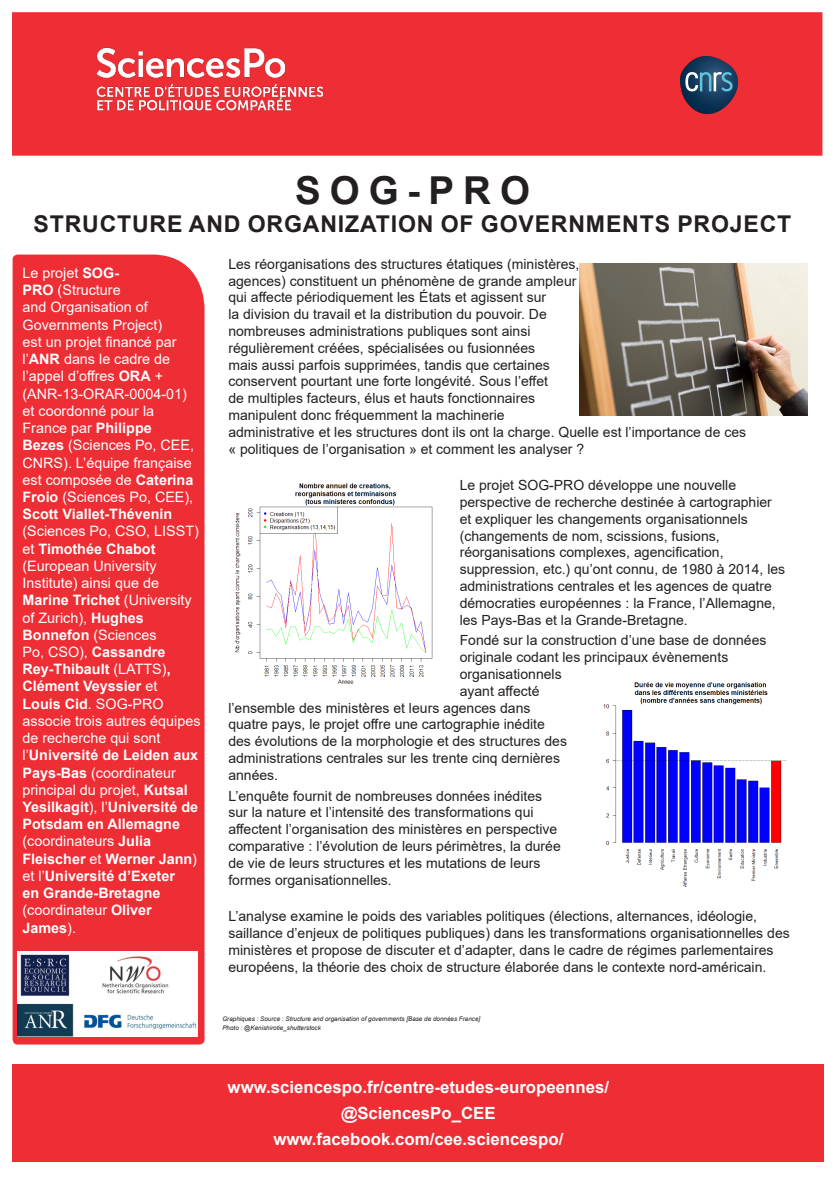
<style>
.page{position:relative;width:835px;height:1180px;background:#fff}
.page>*{position:absolute;margin:0;border:0;box-sizing:border-box;transform-origin:0 0}
.t1{font:700 38.5px "Arial";letter-spacing:.235em;color:#231f20}
.t2{font:700 23.1px "Arial";letter-spacing:.035em;color:#231f20}
.t3{font:700 16.8px "Arial";color:#fff}
.t4{font:14.35px/17.2px "Arial";color:#fff}
.t5{font:14px/16.8px "Arial";color:#231f20}
.t6{font:italic 6.3px "Arial";color:#231f20}
.s1{font-weight:700}
</style>
<div class="page">
<div style="left:12px;top:1064px;width:812px;height:97px;background:#ee2d34"></div>
<div style="left:13px;top:254px;width:191px;height:790px;background:#ee2d34"></div>
<div style="left:12px;top:13px;width:810px;height:142px;background:#ee2d34"></div>
<img style="left:96px;top:47px;width:228px;height:64px">
<img style="left:680px;top:56px;width:57px;height:58px">
<img style="left:579px;top:263px;width:228px;height:152px">
<img style="left:603px;top:682px;width:184px;height:205px">
<img style="left:235px;top:483px;width:198px;height:201px">
<img style="left:17px;top:951px;width:181px;height:85px">
<p class="t1" style="left:295px;top:163px;width:236px">SOG-PRO</p>
<p class="t2" style="left:34px;top:207px;width:759px">STRUCTURE AND ORGANIZATION OF GOVERNMENTS PROJECT</p>
<p class="t5" style="left:228px;top:255px;width:519px">Les réorganisations des structures étatiques (ministères,<br>agences) constituent un phénomène de grande ampleur<br>qui affecte périodiquement les États et agissent sur<br>la division du travail et la distribution du pouvoir. De<br>nombreuses administrations publiques sont ainsi<br>régulièrement créées, spécialisées ou fusionnées<br>mais aussi parfois supprimées, tandis que certaines<br>conservent pourtant une forte longévité. Sous l’effet<br>de multiples facteurs, élus et hauts fonctionnaires<br>manipulent donc fréquemment la machinerie<br>administrative et les structures dont ils ont la charge. Quelle est l’importance de ces « politiques de l’organisation » et comment les analyser ?</p>
<p class="t5" style="left:459px;top:477px;width:327px">Le projet SOG-PRO développe une nouvelle perspective de recherche destinée à cartographier et expliquer les changements organisationnels (changements de nom, scissions, fusions, réorganisations complexes, agencification, suppression, etc.) qu’ont connu, de 1980 à 2014, les administrations centrales et les agences de quatre démocraties européennes : la France, l’Allemagne, les Pays-Bas et la Grande-Bretagne.</p>
<p class="t5" style="left:459px;top:632px;width:308px">Fondé sur la construction d’une base de données</p>
<p class="t5" style="left:459px;top:649px;width:270px">originale codant les principaux évènements</p>
<p class="t5" style="left:459px;top:665px;width:103px">organisationnels</p>
<p class="t5" style="left:459px;top:682px;width:81px">ayant affecté</p>
<p class="t5" style="left:228px;top:699px;width:303px">l’ensemble des ministères et leurs agences dans</p>
<p class="t5" style="left:228px;top:716px;width:318px">quatre pays, le projet offre une cartographie inédite</p>
<p class="t5" style="left:228px;top:733px;width:340px">des évolutions de la morphologie et des structures des</p>
<p class="t5" style="left:228px;top:749px;width:333px">administrations centrales sur les trente cinq dernières</p>
<p class="t5" style="left:228px;top:766px;width:51px">années.</p>
<p class="t5" style="left:228px;top:787px;width:334px">L’enquête fournit de nombreuses données inédites sur la nature et l’intensité des transformations qui affectent l’organisation des ministères en perspective comparative : l’évolution de leurs périmètres, la durée de vie de leurs structures et les mutations de leurs formes organisationnelles.</p>
<p class="t5" style="left:228px;top:908px;width:563px">L’analyse examine le poids des variables politiques (élections, alternances, idéologie, saillance d’enjeux de politiques publiques) dans les transformations organisationnelles des ministères et propose de discuter et d’adapter, dans le cadre de régimes parlementaires européens, la théorie des choix de structure élaborée dans le contexte nord-américain.</p>
<p class="t4" style="left:23px;top:264px;width:179px">Le projet <span class="s1">SOG-<br>PRO</span> (Structure<br>and Organisation of<br>Governments Project)<br>est un projet financé par l’<span class="s1">ANR</span> dans le cadre de l’appel d’offres <span class="s1">ORA</span> + (ANR-13-ORAR-0004-01) et coordonné pour la<br>France par <span class="s1">Philippe<br>Bezes</span> (Sciences Po, CEE,<br>CNRS). L’équipe française est composée de <span class="s1">Caterina<br>Froio</span> (Sciences Po, CEE),<br><span class="s1">Scott Viallet-Thévenin </span>(Sciences Po, CSO, LISST) et <span class="s1">Timothée Chabot </span>(European University<br>Institute) ainsi que de<br><span class="s1">Marine Trichet</span> (University of Zurich), <span class="s1">Hughes<br>Bonnefon</span> (Sciences<br>Po, CSO), <span class="s1">Cassandre<br>Rey-Thibault</span> (LATTS)<span class="s1">,<br>Clément Veyssier</span> et<br><span class="s1">Louis Cid</span>. SOG-PRO associe trois autres équipes de recherche qui sont l’<span class="s1">Université de Leiden aux<br>Pays-Bas</span> (coordinateur principal du projet, <span class="s1">Kutsal<br>Yesilkagit</span>), l’<span class="s1">Université de<br>Potsdam en Allemagne </span>(coordinateurs <span class="s1">Julia<br>Fleischer</span> et <span class="s1">Werner Jann</span>) et l’<span class="s1">Université d’Exeter<br>en Grande-Bretagne </span>(coordinateur <span class="s1">Oliver<br>James</span>).</p>
<p class="t6" style="left:222px;top:1015px;width:259px">Graphiques : Source : Structure and organisation of governments [Base de données France]</p>
<p class="t6" style="left:222px;top:1023px;width:100px">Photo : @Kenishirotie_shutterstock</p>
<p class="t3" style="left:227px;top:1075px;width:383px">www.sciencespo.fr/centre-etudes-europeennes/</p>
<p class="t3" style="left:341px;top:1101px;width:156px">@SciencesPo_CEE</p>
<p class="t3" style="left:273px;top:1127px;width:291px">www.facebook.com/cee.sciencespo/</p>
</div>
